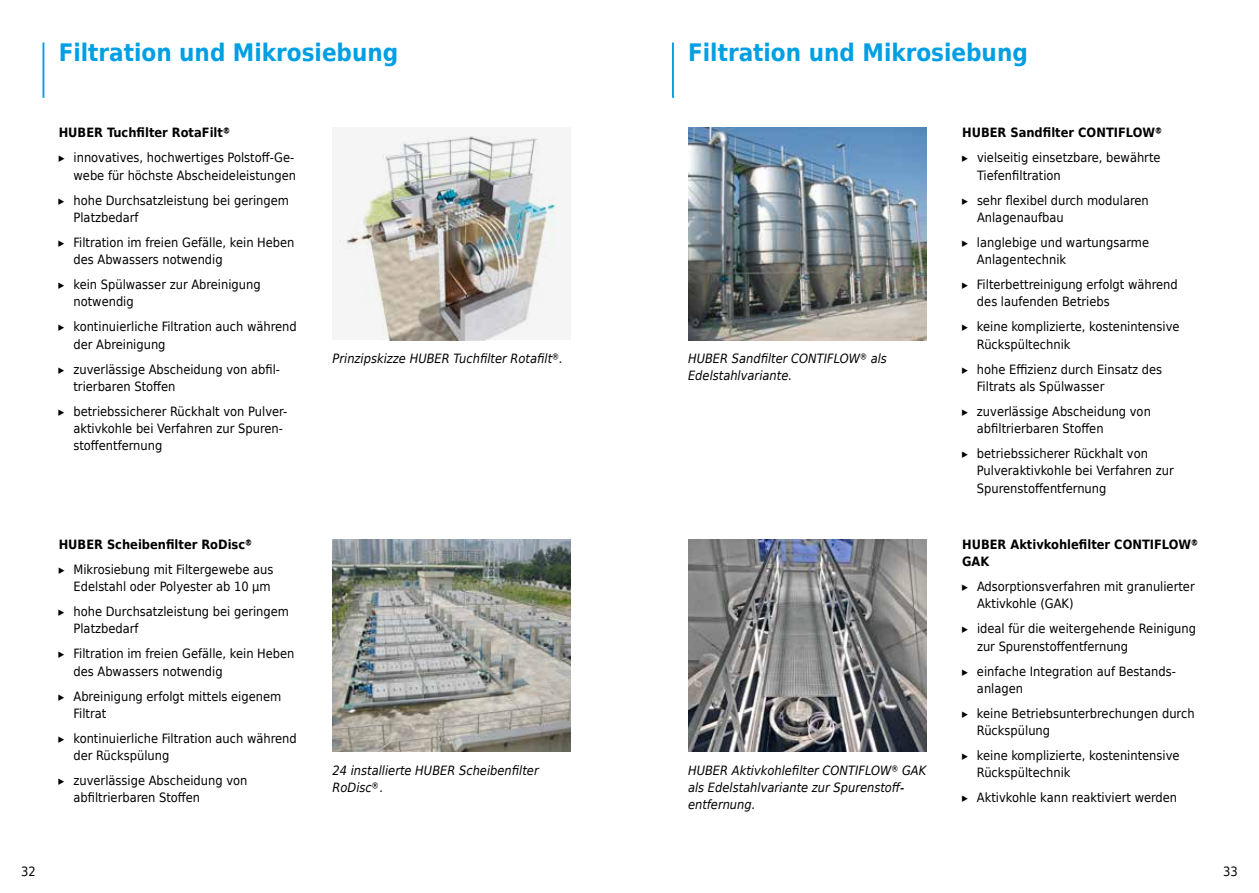
<style>
.page{position:relative;width:1259px;height:893px;background:#fff}
.page>*{position:absolute;margin:0;border:0;box-sizing:border-box;transform-origin:0 0}
.t1{font:700 24px "Huber Tec";color:#009fe3}
.t2{font:12.75px/17.2px "Huber Tec";color:#000}
.t3{font:italic 12.75px/17.2px "Huber Tec";color:#000}
.t4{font:700 12.75px/17.2px "Huber Tec";color:#000}
</style>
<div class="page">
<hr style="left:43px;top:43px;width:1px;height:55px;background:#009fe3">
<img style="left:333px;top:539px;width:238px;height:213px">
<img style="left:339px;top:135px;width:218px;height:205px">
<hr style="left:672px;top:43px;width:2px;height:55px;background:#009fe3">
<img style="left:688px;top:539px;width:238px;height:213px">
<img style="left:688px;top:128px;width:238px;height:212px">
<h1 class="t1" style="left:59px;top:33px;width:341px">Filtration und Mikrosiebung</h1>
<h1 class="t1" style="left:688px;top:33px;width:341px">Filtration und Mikrosiebung</h1>
<p class="t4" style="left:59px;top:124px;width:173px">HUBER Tuchfilter RotaFilt®</p>
<p class="t2" style="left:59px;top:148px;width:239px;text-align:right">▸ innovatives, hochwertiges Polstoff-Ge&shy;webe für höchste Abscheideleistungen</p>
<p class="t2" style="left:74px;top:191px;width:217px;text-indent:-15px">▸ hohe Durchsatzleistung bei geringem<br>Platzbedarf</p>
<p class="t2" style="left:74px;top:233px;width:222px;text-indent:-15px">▸ Filtration im freien Gefälle, kein Heben des Abwassers notwendig</p>
<p class="t2" style="left:73px;top:275px;width:189px;text-indent:-15px">▸ kein Spülwasser zur Abreinigung notwendig</p>
<p class="t2" style="left:73px;top:317px;width:225px;text-indent:-15px">▸ kontinuierliche Filtration auch während der Abreinigung</p>
<p class="t2" style="left:73px;top:360px;width:208px;text-indent:-15px">▸ zuverlässige Abscheidung von abfil&shy;trierbaren Stoffen</p>
<p class="t2" style="left:73px;top:402px;width:215px;text-indent:-15px">▸ betriebssicherer Rückhalt von Pulver&shy;aktivkohle bei Verfahren zur Spuren&shy;stoffentfernung</p>
<p class="t3" style="left:332px;top:350px;width:232px">Prinzipskizze HUBER Tuchfilter Rotafilt®.</p>
<p class="t3" style="left:688px;top:350px;width:200px">HUBER Sandfilter CONTIFLOW® als<br>Edelstahlvariante.</p>
<p class="t4" style="left:962px;top:124px;width:201px">HUBER Sandfilter CONTIFLOW®</p>
<p class="t2" style="left:977px;top:148px;width:185px;text-indent:-15px">▸ vielseitig einsetzbare, bewährte<br>Tiefenfiltration</p>
<p class="t2" style="left:977px;top:191px;width:173px;text-indent:-15px">▸ sehr flexibel durch modularen<br>Anlagenaufbau</p>
<p class="t2" style="left:977px;top:233px;width:174px;text-indent:-15px">▸ langlebige und wartungsarme<br>Anlagentechnik</p>
<p class="t2" style="left:977px;top:275px;width:202px;text-indent:-15px">▸ Filterbettreinigung erfolgt während des laufenden Betriebs</p>
<p class="t2" style="left:977px;top:317px;width:204px;text-indent:-15px">▸ keine komplizierte, kostenintensive<br>Rückspültechnik</p>
<p class="t2" style="left:977px;top:360px;width:187px;text-indent:-15px">▸ hohe Effizienz durch Einsatz des<br>Filtrats als Spülwasser</p>
<p class="t2" style="left:977px;top:402px;width:175px;text-indent:-15px">▸ zuverlässige Abscheidung von abfiltrierbaren Stoffen</p>
<p class="t2" style="left:977px;top:444px;width:198px;text-indent:-15px">▸ betriebssicherer Rückhalt von<br>Pulveraktivkohle bei Verfahren zur<br>Spurenstoffentfernung</p>
<p class="t4" style="left:59px;top:535px;width:195px">HUBER Scheibenfilter RoDisc®</p>
<p class="t2" style="left:59px;top:560px;width:216px;text-align:right">▸ Mikrosiebung mit Filtergewebe aus<br>Edelstahl oder Polyester ab 10 µm</p>
<p class="t2" style="left:74px;top:602px;width:217px;text-indent:-15px">▸ hohe Durchsatzleistung bei geringem<br>Platzbedarf</p>
<p class="t2" style="left:74px;top:645px;width:222px;text-indent:-15px">▸ Filtration im freien Gefälle, kein Heben des Abwassers notwendig</p>
<p class="t2" style="left:73px;top:687px;width:209px;text-indent:-15px">▸ Abreinigung erfolgt mittels eigenem<br>Filtrat</p>
<p class="t2" style="left:73px;top:729px;width:225px;text-indent:-15px">▸ kontinuierliche Filtration auch während der Rückspülung</p>
<p class="t2" style="left:73px;top:771px;width:175px;text-indent:-15px">▸ zuverlässige Abscheidung von abfiltrierbaren Stoffen</p>
<p class="t3" style="left:332px;top:762px;width:208px">24 installierte HUBER Scheibenfilter<br>RoDisc® .</p>
<p class="t3" style="left:688px;top:762px;width:240px">HUBER Aktivkohlefilter CONTIFLOW® GAK als Edelstahlvariante zur Spurenstoff&shy;entfernung.</p>
<p class="t4" style="left:962px;top:535px;width:237px">HUBER Aktivkohlefilter CONTIFLOW®<br>GAK</p>
<p class="t2" style="left:977px;top:577px;width:219px;text-indent:-15px">▸ Adsorptionsverfahren mit granulierter<br>Aktivkohle (GAK)</p>
<p class="t2" style="left:977px;top:620px;width:221px;text-indent:-15px">▸ ideal für die weitergehende Reinigung zur Spurenstoffentfernung</p>
<p class="t2" style="left:977px;top:662px;width:200px;text-indent:-15px">▸ einfache Integration auf Bestands&shy;anlagen</p>
<p class="t2" style="left:977px;top:704px;width:219px;text-indent:-15px">▸ keine Betriebsunterbrechungen durch<br>Rückspülung</p>
<p class="t2" style="left:977px;top:746px;width:204px;text-indent:-15px">▸ keine komplizierte, kostenintensive<br>Rückspültechnik</p>
<p class="t2" style="left:962px;top:789px;width:217px">▸ Aktivkohle kann reaktiviert werden</p>
<p class="t2" style="left:21px;top:862px;width:16px">32</p>
<p class="t2" style="left:1223px;top:862px;width:16px">33</p>
</div>
